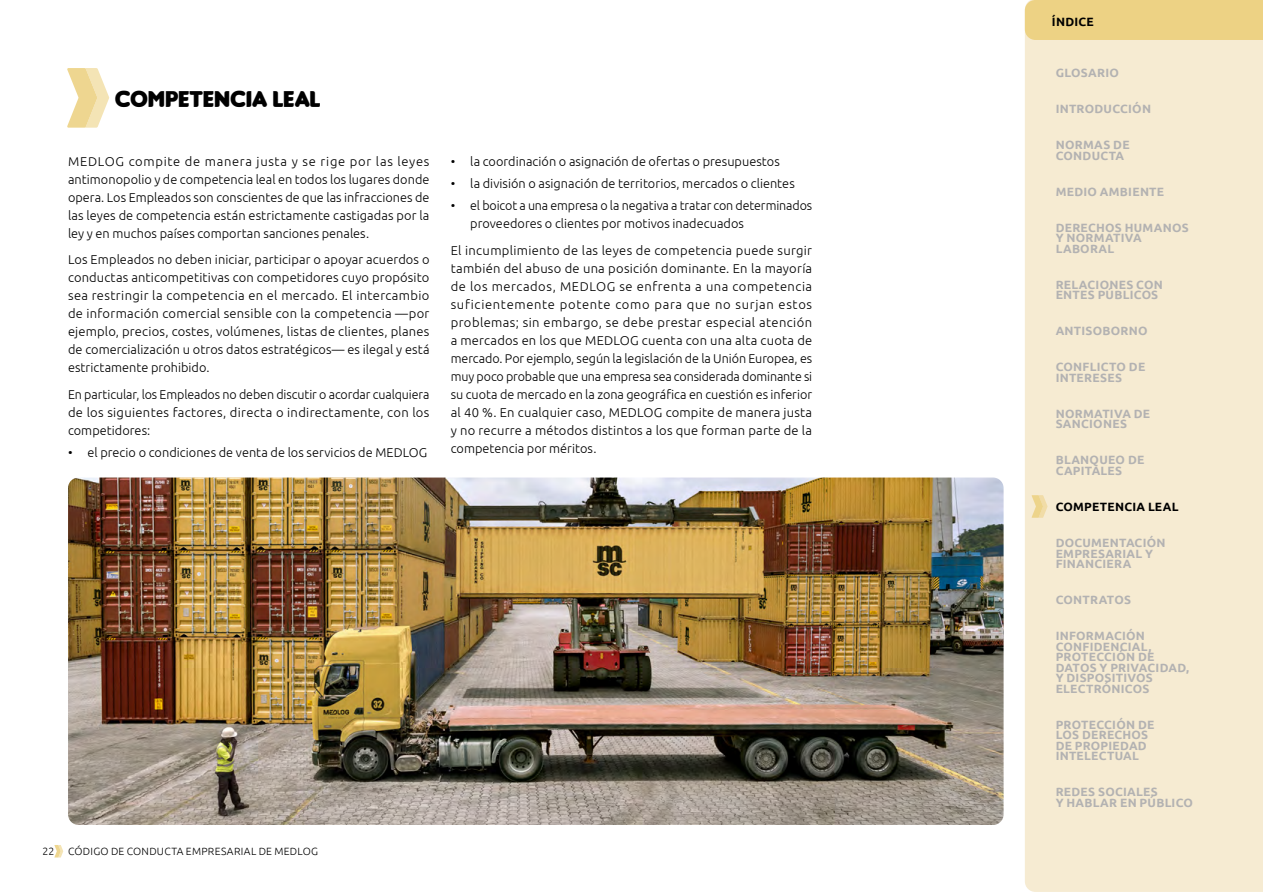
<style>
.page{position:relative;width:1263px;height:893px;background:#fff}
.page>*{position:absolute;margin:0;border:0;box-sizing:border-box;transform-origin:0 0}
.titolo{font:24px "Insaniburgerwith Cheese";color:#000}
.testo{font:300 12.75px/18px "Ubuntu";letter-spacing:.005em;color:#000;text-align:justify}
.MENU_LATERALE{font:700 12px/10.5px "Ubuntu";letter-spacing:.02em;color:#b3b2b2}
.MENU_LATERALE-2{font:700 12px "Ubuntu";letter-spacing:.02em;color:#000}
.t1{font:300 10.5px "Ubuntu";letter-spacing:.025em;color:#000}
</style>
<div class="page">
<img style="left:68px;top:477px;width:935px;height:348px">
<svg style="left:67px;top:68px;width:42px;height:60px"></svg>
<div style="left:1025px;top:40px;width:238px;height:852px;background:#f6ebd2"></div>
<div style="left:1025px;top:0;width:238px;height:40px;background:#edd284"></div>
<svg style="left:54px;top:845px;width:9px;height:12px"></svg>
<svg style="left:1031px;top:495px;width:16px;height:23px"></svg>
<p class="titolo" style="left:115px;top:85px;width:207px">COMPETENCIA LEAL</p>
<p class="testo" style="left:68px;top:152px;width:363px">MEDLOG compite de manera justa y se rige por las leyes antimonopolio y de competencia leal en todos los lugares donde opera. Los Empleados son conscientes de que las infracciones de las leyes de competencia están estrictamente castigadas por la ley y en muchos países comportan sanciones penales.</p>
<p class="testo" style="left:68px;top:250px;width:363px">Los Empleados no deben iniciar, participar o apoyar acuerdos o conductas anticompetitivas con competidores cuyo propósito sea restringir la competencia en el mercado. El intercambio de información comercial sensible con la competencia —por ejemplo, precios, costes, volúmenes, listas de clientes, planes de comercialización u otros datos estratégicos— es ilegal y está estrictamente prohibido.</p>
<p class="testo" style="left:68px;top:385px;width:363px">En particular, los Empleados no deben discutir o acordar cualquiera de los siguientes factores, directa o indirectamente, con los competidores:</p>
<p class="testo" style="left:68px;top:443px;width:361px">• el precio o condiciones de venta de los servicios de MEDLOG</p>
<p class="testo" style="left:451px;top:152px;width:331px">• la coordinación o asignación de ofertas o presupuestos</p>
<p class="testo" style="left:451px;top:174px;width:345px">• la división o asignación de territorios, mercados o clientes</p>
<p class="testo" style="left:470px;top:196px;width:343px;text-indent:-20px">• el boicot a una empresa o la negativa a tratar con determinados proveedores o clientes por motivos inadecuados</p>
<p class="testo" style="left:451px;top:241px;width:363px">El incumplimiento de las leyes de competencia puede surgir también del abuso de una posición dominante. En la mayoría de los mercados, MEDLOG se enfrenta a una competencia suficientemente potente como para que no surjan estos problemas; sin embargo, se debe prestar especial atención a mercados en los que MEDLOG cuenta con una alta cuota de mercado. Por ejemplo, según la legislación de la Unión Europea, es muy poco probable que una empresa sea considerada dominante si su cuota de mercado en la zona geográfica en cuestión es inferior al 40 %. En cualquier caso, MEDLOG compite de manera justa y no recurre a métodos distintos a los que forman parte de la competencia por méritos.</p>
<p class="t1" style="left:43px;top:844px;width:13px">22</p>
<p class="t1" style="left:68px;top:844px;width:252px">CÓDIGO DE CONDUCTA EMPRESARIAL DE MEDLOG</p>
<p class="MENU_LATERALE-2" style="left:1052px;top:14px;width:43px">ÍNDICE</p>
<p class="MENU_LATERALE" style="left:1056px;top:68px;width:65px">GLOSARIO</p>
<p class="MENU_LATERALE" style="left:1056px;top:104px;width:97px">INTRODUCCIÓN</p>
<p class="MENU_LATERALE" style="left:1056px;top:140px;width:75px">NORMAS DE<br>CONDUCTA</p>
<p class="MENU_LATERALE" style="left:1056px;top:186px;width:110px">MEDIO AMBIENTE</p>
<p class="MENU_LATERALE" style="left:1056px;top:222px;width:134px">DERECHOS HUMANOS<br>Y NORMATIVA<br>LABORAL</p>
<p class="MENU_LATERALE" style="left:1056px;top:279px;width:109px">RELACIONES CON<br>ENTES PÚBLICOS</p>
<p class="MENU_LATERALE" style="left:1056px;top:326px;width:93px">ANTISOBORNO</p>
<p class="MENU_LATERALE" style="left:1056px;top:362px;width:91px">CONFLICTO DE<br>INTERESES</p>
<p class="MENU_LATERALE" style="left:1056px;top:408px;width:96px">NORMATIVA DE<br>SANCIONES</p>
<p class="MENU_LATERALE" style="left:1056px;top:455px;width:90px">BLANQUEO DE<br>CAPITALES</p>
<p class="MENU_LATERALE-2" style="left:1056px;top:499px;width:124px">COMPETENCIA LEAL</p>
<p class="MENU_LATERALE" style="left:1056px;top:537px;width:111px">DOCUMENTACIÓN<br>EMPRESARIAL Y<br>FINANCIERA</p>
<p class="MENU_LATERALE" style="left:1056px;top:594px;width:77px">CONTRATOS</p>
<p class="MENU_LATERALE" style="left:1056px;top:630px;width:135px">INFORMACIÓN<br>CONFIDENCIAL,<br>PROTECCIÓN DE<br>DATOS Y PRIVACIDAD,<br>Y DISPOSITIVOS<br>ELECTRÓNICOS</p>
<p class="MENU_LATERALE" style="left:1056px;top:719px;width:100px">PROTECCIÓN DE<br>LOS DERECHOS<br>DE PROPIEDAD<br>INTELECTUAL</p>
<p class="MENU_LATERALE" style="left:1056px;top:786px;width:139px">REDES SOCIALES<br>Y HABLAR EN PÚBLICO</p>
</div>
